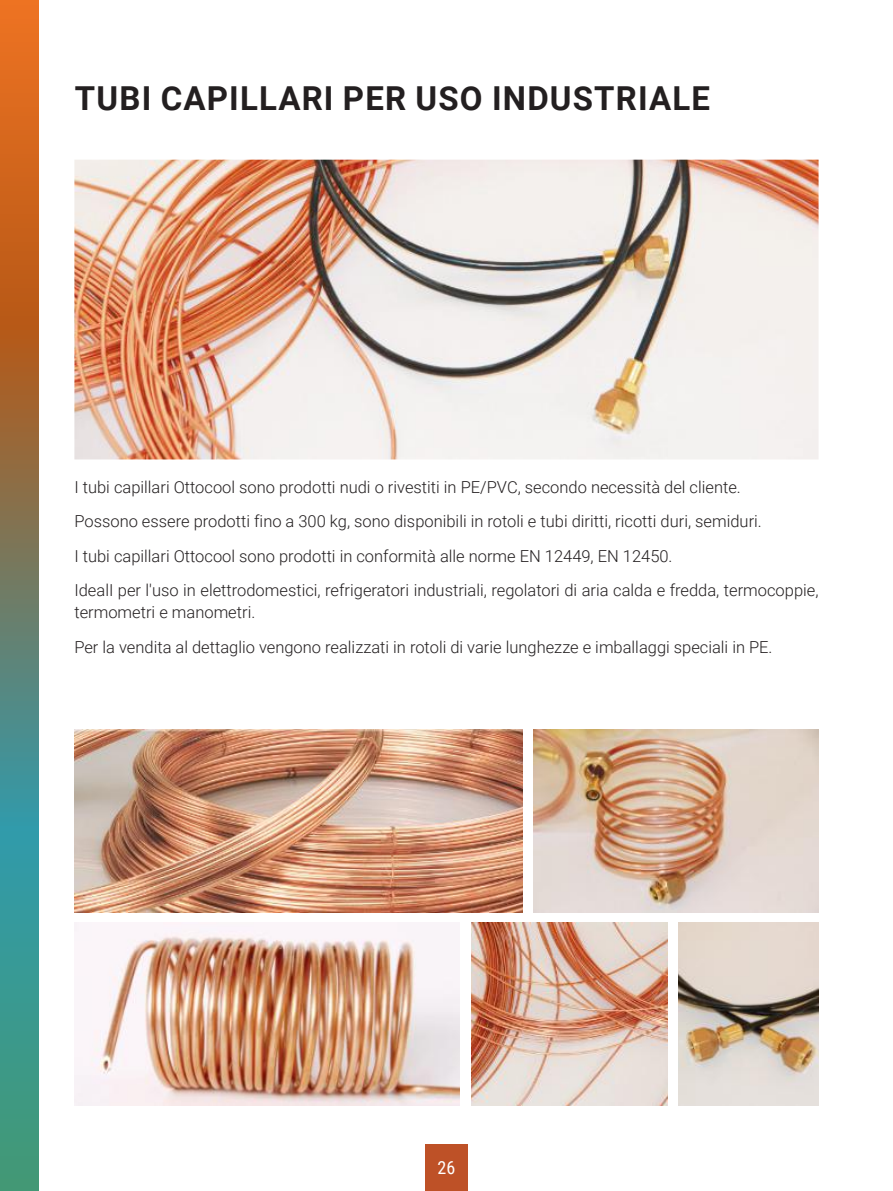
<style>
.page{position:relative;width:893px;height:1191px;background:#fff}
.page>*{position:absolute;margin:0;border:0;box-sizing:border-box;transform-origin:0 0}
.t1{font:700 33px "Roboto";letter-spacing:.035em;color:#231f20}
.t2{font:18px "Roboto Condensed";color:#fff}
.t3{font:300 16.5px/34.3px "Roboto";color:#231f20}
</style>
<div class="page">
<div style="left:425px;top:1144px;width:43px;height:47px;background:#be5127"></div>
<svg style="left:0;top:0;width:39px;height:1191px"></svg>
<img style="left:74px;top:729px;width:448px;height:183px">
<img style="left:74px;top:922px;width:385px;height:184px">
<img style="left:471px;top:922px;width:197px;height:184px">
<img style="left:678px;top:922px;width:141px;height:184px">
<img style="left:533px;top:729px;width:286px;height:183px">
<img style="left:74px;top:159px;width:745px;height:301px">
<h1 class="t1" style="left:75px;top:85px;width:637px">TUBI CAPILLARI PER USO INDUSTRIALE</h1>
<p class="t3" style="left:74px;top:471px;width:746px">I tubi capillari Ottocool sono prodotti nudi o rivestiti in PE/PVC, secondo necessità del cliente.<br>Possono essere prodotti fino a 300 kg, sono disponibili in rotoli e tubi diritti, ricotti duri, semiduri.<br>I tubi capillari Ottocool sono prodotti in conformità alle norme EN 12449, EN 12450.<br>IdealI per l'uso in elettrodomestici, refrigeratori industriali, regolatori di aria calda e fredda, termocoppie,</p>
<p class="t3" style="left:74px;top:597px;width:700px">termometri e manometri.<br>Per la vendita al dettaglio vengono realizzati in rotoli di varie lunghezze e imballaggi speciali in PE.</p>
<p class="t2" style="left:438px;top:1160px;width:19px">26</p>
</div>
